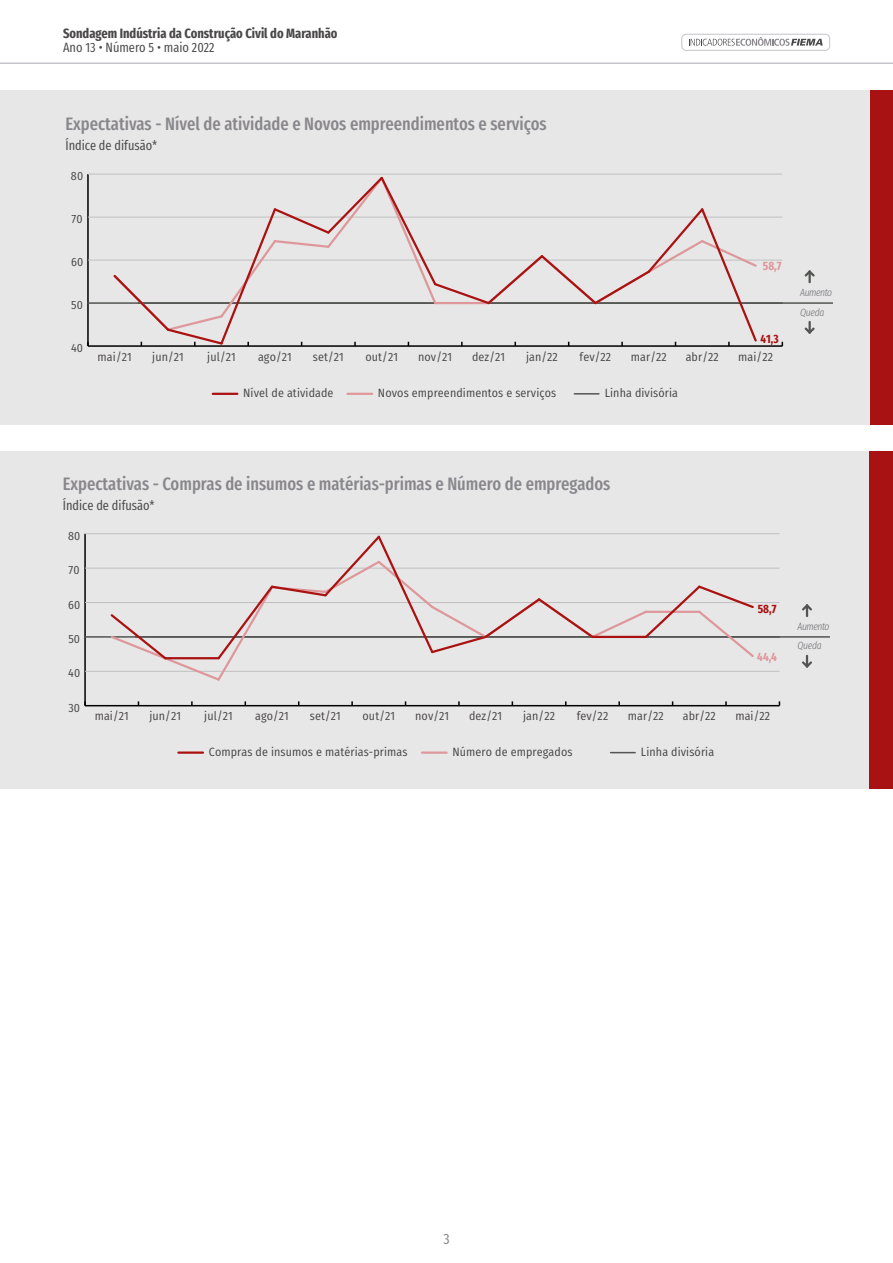
<style>
.page{position:relative;width:893px;height:1263px;background:#fff}
.page>*{position:absolute;margin:0;border:0;box-sizing:border-box;transform-origin:0 0}
.t1{font:500 18px "Fira Sans Compressed";color:#89878c}
.t2{font:15px "Fira Sans Compressed";color:#89878c}
.t3{font:13.5px "Fira Sans Compressed";color:#494748}
.t4{font:700 13.5px "Fira Sans Compressed";color:#494748}
.t5{font:12px "Fira Sans Condensed";letter-spacing:.01em;color:#474446}
.t6{font:700 12px "Fira Sans Compressed";color:#aa1212}
.t7{font:700 12px "Fira Sans Compressed";color:#de989b}
.t8{font:italic 300 10.5px "Fira Sans Compressed";letter-spacing:-.045em;color:#717176}
</style>
<div class="page">
<div style="left:681px;top:34px;width:149px;height:17px;border:1px solid #c3c5ca;border-radius:4px"></div>
<svg style="left:689px;top:37px;width:134px;height:9px"></svg>
<hr style="left:0;top:62px;width:893px;height:2px;background:#c3c5ca">
<div style="left:0;top:90px;width:893px;height:335px;background:#e7e7e7"></div>
<div style="left:870px;top:90px;width:23px;height:335px;background:#a91212"></div>
<svg style="left:805px;top:270px;width:10px;height:13px"></svg>
<svg style="left:805px;top:321px;width:10px;height:13px"></svg>
<hr style="left:574px;top:393px;width:25px;height:2px;background:#525552">
<hr style="left:213px;top:393px;width:24px;height:2px;background:#aa1212">
<hr style="left:348px;top:393px;width:24px;height:2px;background:#de989b">
<hr style="left:88px;top:345px;width:694px;height:2px;background:#000">
<hr style="left:87px;top:174px;width:2px;height:172px;background:#000">
<hr style="left:138px;top:302px;width:694px;height:2px;background:#525552">
<hr style="left:88px;top:260px;width:694px;height:1px;background:#c0c0c0">
<hr style="left:88px;top:217px;width:694px;height:1px;background:#c0c0c0">
<hr style="left:88px;top:174px;width:694px;height:1px;background:#c0c0c0">
<hr style="left:88px;top:302px;width:694px;height:2px;background:#525552">
<svg style="left:111px;top:176px;width:648px;height:170px"></svg>
<div style="left:0;top:451px;width:893px;height:337px;background:#e7e7e7"></div>
<div style="left:870px;top:451px;width:23px;height:337px;background:#a91212"></div>
<svg style="left:802px;top:604px;width:10px;height:13px"></svg>
<svg style="left:802px;top:655px;width:10px;height:13px"></svg>
<svg style="left:611px;top:752px;width:24px;height:1px"></svg>
<hr style="left:178px;top:751px;width:25px;height:3px;background:#aa1212">
<hr style="left:422px;top:751px;width:25px;height:3px;background:#de989b">
<hr style="left:85px;top:705px;width:694px;height:1px;background:#000">
<hr style="left:84px;top:534px;width:2px;height:172px;background:#000">
<hr style="left:85px;top:671px;width:694px;height:1px;background:#c0c0c0">
<hr style="left:135px;top:636px;width:695px;height:2px;background:#525552">
<hr style="left:85px;top:602px;width:694px;height:1px;background:#c0c0c0">
<hr style="left:85px;top:568px;width:694px;height:1px;background:#c0c0c0">
<hr style="left:85px;top:533px;width:694px;height:1px;background:#c0c0c0">
<hr style="left:85px;top:636px;width:694px;height:2px;background:#525552">
<svg style="left:109px;top:535px;width:647px;height:146px"></svg>
<p class="t4" style="left:63px;top:22px;width:276px">Sondagem Indústria da Construção Civil do Maranhão</p>
<p class="t3" style="left:63px;top:37px;width:153px">Ano 13 • Número 5 • maio 2022</p>
<h1 class="t1" style="left:65px;top:110px;width:483px">Expectativas - Nível de atividade e Novos empreendimentos e serviços</h1>
<p class="t3" style="left:65px;top:135px;width:93px">Índice de difusão*</p>
<p class="t5" style="left:71px;top:167px;width:14px">80</p>
<p class="t5" style="left:72px;top:210px;width:13px">70</p>
<p class="t5" style="left:71px;top:253px;width:14px">60</p>
<p class="t5" style="left:71px;top:296px;width:13px">50</p>
<p class="t5" style="left:71px;top:339px;width:14px">40</p>
<p class="t7" style="left:763px;top:256px;width:20px">58,7</p>
<p class="t6" style="left:760px;top:328px;width:20px">41,3</p>
<p class="t5" style="left:98px;top:348px;width:36px">mai/21</p>
<p class="t5" style="left:152px;top:348px;width:33px">jun/21</p>
<p class="t5" style="left:207px;top:348px;width:30px">jul/21</p>
<p class="t5" style="left:258px;top:348px;width:35px">ago/21</p>
<p class="t5" style="left:313px;top:348px;width:32px">set/21</p>
<p class="t5" style="left:365px;top:348px;width:34px">out/21</p>
<p class="t5" style="left:418px;top:348px;width:36px">nov/21</p>
<p class="t5" style="left:472px;top:348px;width:35px">dez/21</p>
<p class="t5" style="left:526px;top:348px;width:33px">jan/22</p>
<p class="t5" style="left:580px;top:348px;width:33px">fev/22</p>
<p class="t5" style="left:631px;top:348px;width:37px">mar/22</p>
<p class="t5" style="left:686px;top:348px;width:35px">abr/22</p>
<p class="t5" style="left:738px;top:348px;width:36px">mai/22</p>
<p class="t5" style="left:243px;top:384px;width:92px">Nível de atividade</p>
<p class="t5" style="left:378px;top:384px;width:180px">Novos empreendimentos e serviços</p>
<p class="t5" style="left:605px;top:384px;width:75px">Linha divisória</p>
<p class="t8" style="left:800px;top:285px;width:33px">Aumento</p>
<p class="t8" style="left:800px;top:304px;width:26px">Queda</p>
<h1 class="t1" style="left:63px;top:469px;width:549px">Expectativas - Compras de insumos e matérias-primas e Número de empregados</h1>
<p class="t3" style="left:63px;top:495px;width:93px">Índice de difusão*</p>
<p class="t5" style="left:68px;top:527px;width:14px">80</p>
<p class="t5" style="left:69px;top:561px;width:13px">70</p>
<p class="t5" style="left:68px;top:595px;width:14px">60</p>
<p class="t5" style="left:68px;top:630px;width:13px">50</p>
<p class="t5" style="left:68px;top:664px;width:14px">40</p>
<p class="t5" style="left:68px;top:698px;width:13px">30</p>
<p class="t6" style="left:758px;top:599px;width:20px">58,7</p>
<p class="t7" style="left:757px;top:647px;width:21px">44,4</p>
<p class="t5" style="left:95px;top:707px;width:36px">mai/21</p>
<p class="t5" style="left:149px;top:707px;width:33px">jun/21</p>
<p class="t5" style="left:204px;top:707px;width:30px">jul/21</p>
<p class="t5" style="left:255px;top:707px;width:35px">ago/21</p>
<p class="t5" style="left:310px;top:707px;width:32px">set/21</p>
<p class="t5" style="left:363px;top:707px;width:34px">out/21</p>
<p class="t5" style="left:415px;top:707px;width:36px">nov/21</p>
<p class="t5" style="left:469px;top:707px;width:35px">dez/21</p>
<p class="t5" style="left:523px;top:707px;width:33px">jan/22</p>
<p class="t5" style="left:577px;top:707px;width:33px">fev/22</p>
<p class="t5" style="left:628px;top:707px;width:37px">mar/22</p>
<p class="t5" style="left:683px;top:707px;width:35px">abr/22</p>
<p class="t5" style="left:735px;top:707px;width:36px">mai/22</p>
<p class="t5" style="left:209px;top:742px;width:200px">Compras de insumos e matérias-primas</p>
<p class="t5" style="left:452px;top:742px;width:122px">Número de empregados</p>
<p class="t5" style="left:641px;top:742px;width:75px">Linha divisória</p>
<p class="t8" style="left:797px;top:619px;width:33px">Aumento</p>
<p class="t8" style="left:797px;top:638px;width:26px">Queda</p>
<p class="t2" style="left:443px;top:1227px;width:8px">3</p>
</div>
